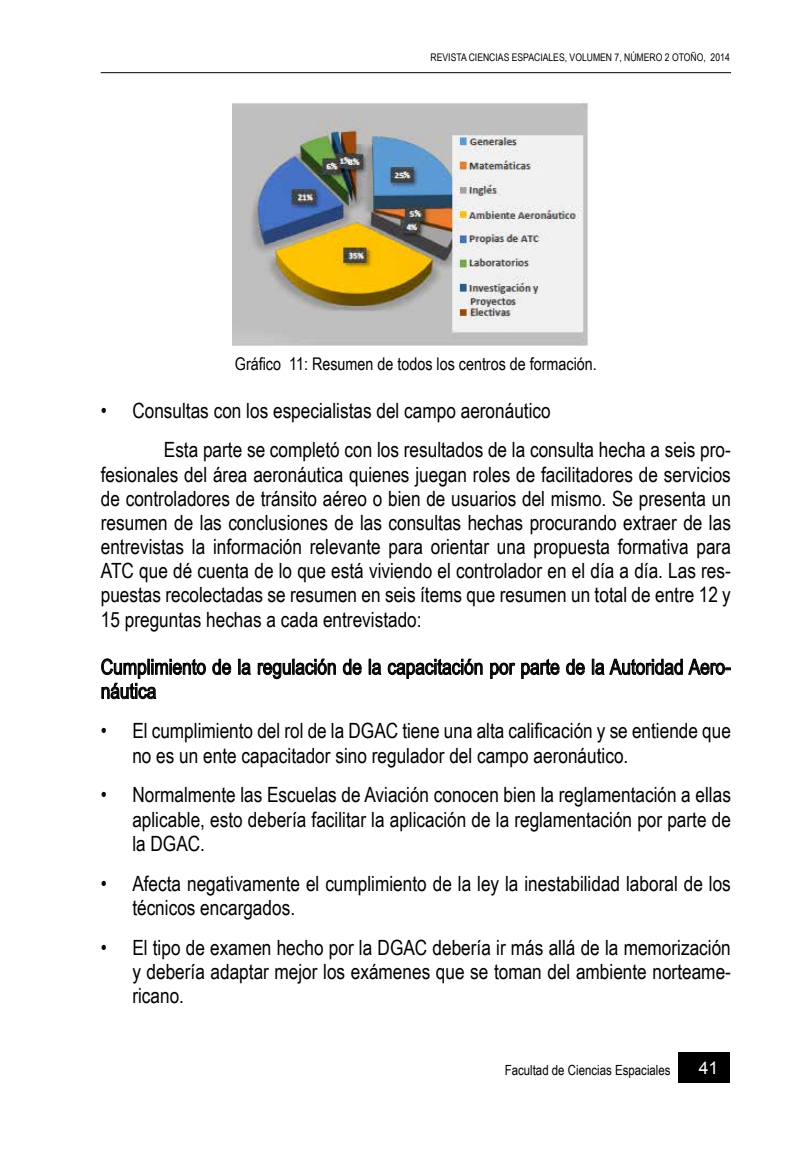
<style>
.page{position:relative;width:794px;height:1161px;background:#fff}
.page>*{position:absolute;margin:0;border:0;box-sizing:border-box;transform-origin:0 0}
.t1{font:21px/24.2px "Arial Narrow";color:#000}
.t2{font:17.5px "Arial Narrow";color:#000}
.t3{font:17.5px "Arial";color:#fff}
.t4{font:14px "Arial Narrow";color:#000}
.t5{font:10.5px "Arial Narrow";color:#000}
</style>
<div class="page">
<div style="left:678px;top:1052px;width:51px;height:30px;background:#000"></div>
<hr style="left:101px;top:72px;width:630px;height:1px;background:#000">
<img style="left:232px;top:103px;width:356px;height:243px">
<svg style="left:212px;top:659px;width:19px;height:16px"></svg>
<svg style="left:238px;top:659px;width:13px;height:16px"></svg>
<svg style="left:258px;top:659px;width:78px;height:20px"></svg>
<svg style="left:343px;top:659px;width:19px;height:16px"></svg>
<svg style="left:369px;top:659px;width:12px;height:16px"></svg>
<svg style="left:388px;top:658px;width:95px;height:21px"></svg>
<svg style="left:490px;top:663px;width:25px;height:16px"></svg>
<svg style="left:521px;top:658px;width:38px;height:21px"></svg>
<svg style="left:566px;top:659px;width:19px;height:16px"></svg>
<svg style="left:592px;top:658px;width:138px;height:17px"></svg>
<svg style="left:101px;top:658px;width:105px;height:41px"></svg>
<p class="t5" style="left:430px;top:50px;width:301px">revista ciencias espaciales, volumen 7, número 2 otoño, 2014</p>
<p class="t2" style="left:235px;top:351px;width:363px">Gráfico 11: Resumen de todos los centros de formación.</p>
<p class="t1" style="left:164px;top:389px;width:568px;line-height:39.9px;text-indent:-63px">• Consultas con los especialistas del campo aeronáutico<br>Esta parte se completó con los resultados de la consulta hecha a seis pro-</p>
<p class="t1" style="left:101px;top:461px;width:631px;text-align:justify">fesionales del área aeronáutica quienes juegan roles de facilitadores de servicios de controladores de tránsito aéreo o bien de usuarios del mismo. Se presenta un resumen de las conclusiones de las consultas hechas procurando extraer de las entrevistas la información relevante para orientar una propuesta formativa para ATC que dé cuenta de lo que está viviendo el controlador en el día a día. Las res&shy;puestas recolectadas se resumen en seis ítems que resumen un total de entre 12 y 15 preguntas hechas a cada entrevistado:</p>
<p class="t1" style="left:101px;top:654px;width:631px">Cumplimiento de la regulación de la capacitación por parte de la Autoridad Aero&shy;náutica</p>
<p class="t1" style="left:132px;top:718px;width:600px;text-indent:-32px">• El cumplimiento del rol de la DGAC tiene una alta calificación y se entiende que no es un ente capacitador sino regulador del campo aeronáutico.</p>
<p class="t1" style="left:132px;top:782px;width:600px;text-align:justify;text-indent:-32px">• Normalmente las Escuelas de Aviación conocen bien la reglamentación a ellas aplicable, esto debería facilitar la aplicación de la reglamentación por parte de la DGAC.</p>
<p class="t1" style="left:132px;top:870px;width:600px;text-indent:-32px">• Afecta negativamente el cumplimiento de la ley la inestabilidad laboral de los técnicos encargados.</p>
<p class="t1" style="left:132px;top:934px;width:600px;text-align:justify;text-indent:-32px">• El tipo de examen hecho por la DGAC debería ir más allá de la memorización y debería adaptar mejor los exámenes que se toman del ambiente norteame&shy;ricano.</p>
<p class="t4" style="left:505px;top:1060px;width:167px">Facultad de Ciencias Espaciales</p>
<p class="t3" style="left:699px;top:1056px;width:21px">41</p>
</div>
